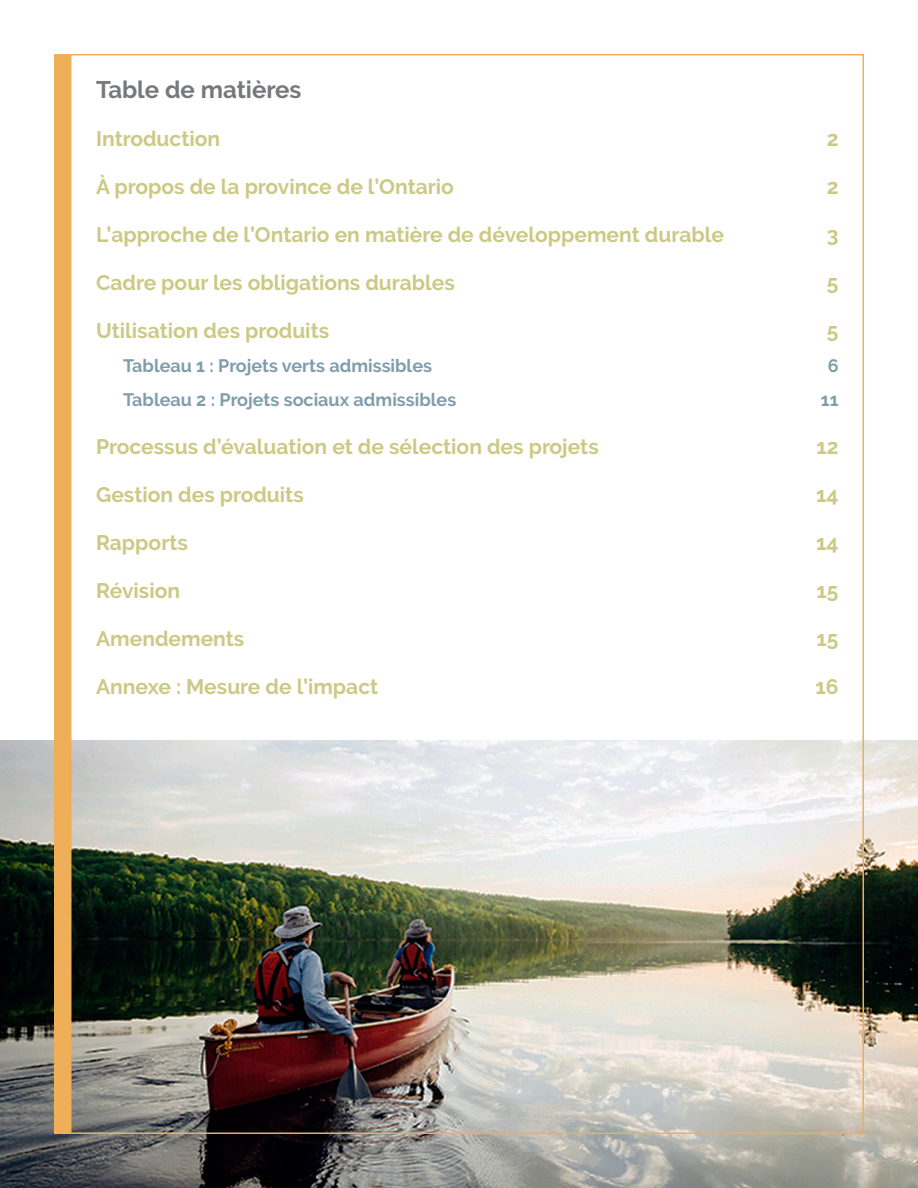
<style>
.page{position:relative;width:918px;height:1188px;background:#fff}
.page>*{position:absolute;margin:0;border:0;box-sizing:border-box;transform-origin:0 0}
.TOC_Header{font:700 24px "Raleway";color:#76787b}
.H2_TOC{font:700 21px "Raleway";color:#ccc986}
.H3_TOC{font:700 18px "Raleway";color:#809dac}
</style>
<div class="page">
<img style="left:0;top:741px;width:918px;height:447px">
<div style="left:54px;top:54px;width:17px;height:1080px;background:#efae58"></div>
<p class="TOC_Header" style="left:96px;top:76px;width:207px">Table de matières</p>
<p class="H2_TOC" style="left:96px;top:127px;width:126px">Introduction</p>
<p class="H2_TOC" style="left:827px;top:127px;width:13px">2</p>
<p class="H2_TOC" style="left:96px;top:175px;width:359px">À propos de la province de l’Ontario</p>
<p class="H2_TOC" style="left:827px;top:175px;width:13px">2</p>
<p class="H2_TOC" style="left:96px;top:223px;width:629px">L’approche de l’Ontario en matière de développement durable</p>
<p class="H2_TOC" style="left:827px;top:223px;width:13px">3</p>
<p class="H2_TOC" style="left:96px;top:271px;width:360px">Cadre pour les obligations durables</p>
<p class="H2_TOC" style="left:827px;top:271px;width:13px">5</p>
<p class="H2_TOC" style="left:96px;top:319px;width:235px">Utilisation des produits</p>
<p class="H2_TOC" style="left:827px;top:319px;width:13px">5</p>
<p class="H3_TOC" style="left:123px;top:355px;width:310px">Tableau 1 : Projets verts admissibles</p>
<p class="H3_TOC" style="left:828px;top:355px;width:12px">6</p>
<p class="H3_TOC" style="left:123px;top:389px;width:335px">Tableau 2 : Projets sociaux admissibles</p>
<p class="H3_TOC" style="left:821px;top:389px;width:19px">11</p>
<p class="H2_TOC" style="left:96px;top:434px;width:504px">Processus d’évaluation et de sélection des projets</p>
<p class="H2_TOC" style="left:816px;top:434px;width:24px">12</p>
<p class="H2_TOC" style="left:96px;top:482px;width:209px">Gestion des produits</p>
<p class="H2_TOC" style="left:816px;top:482px;width:24px">14</p>
<p class="H2_TOC" style="left:96px;top:530px;width:93px">Rapports</p>
<p class="H2_TOC" style="left:816px;top:530px;width:24px">14</p>
<p class="H2_TOC" style="left:96px;top:578px;width:86px">Révision</p>
<p class="H2_TOC" style="left:817px;top:578px;width:24px">15</p>
<p class="H2_TOC" style="left:96px;top:626px;width:150px">Amendements</p>
<p class="H2_TOC" style="left:817px;top:626px;width:24px">15</p>
<p class="H2_TOC" style="left:96px;top:674px;width:284px">Annexe : Mesure de l’impact</p>
<p class="H2_TOC" style="left:815px;top:674px;width:25px">16</p>
</div>
